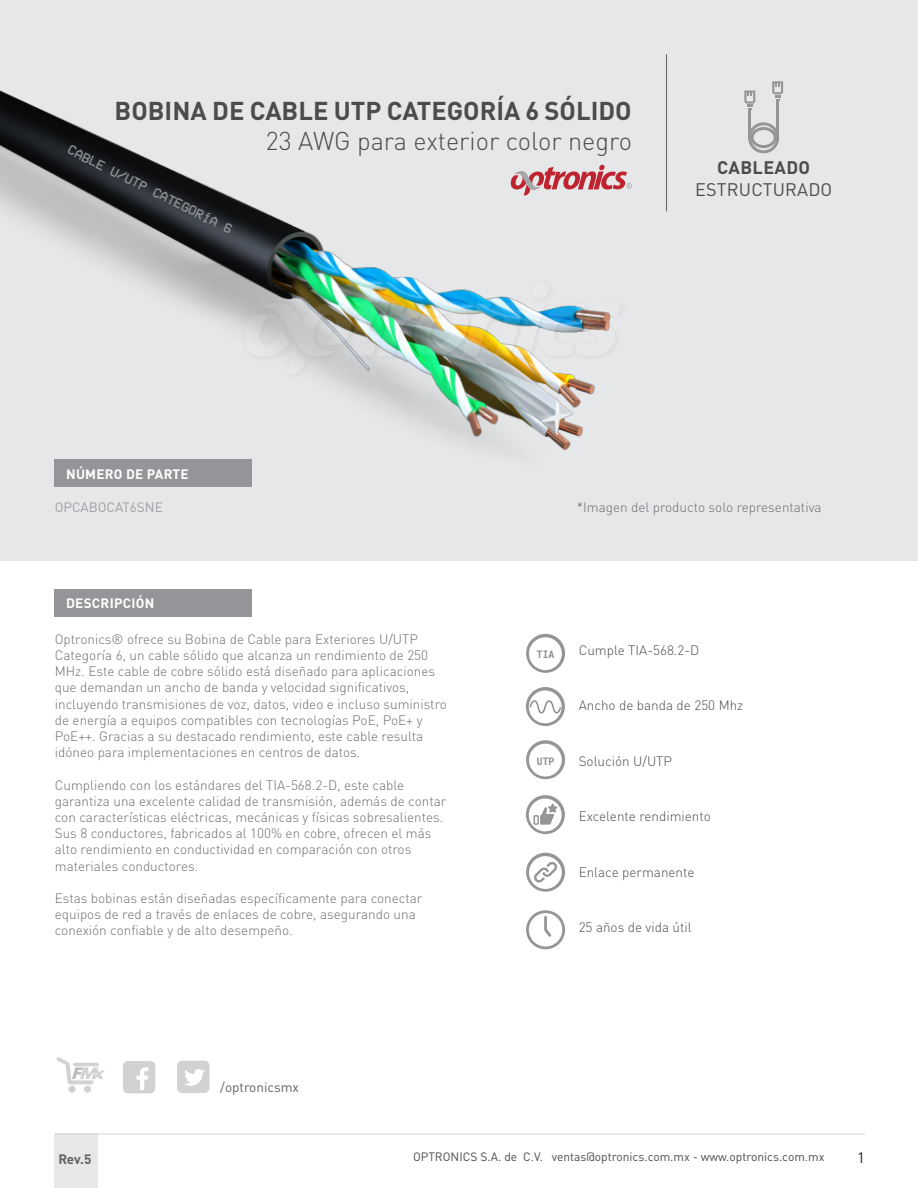
<style>
.page{position:relative;width:918px;height:1188px;background:#fff}
.page>*{position:absolute;margin:0;border:0;box-sizing:border-box;transform-origin:0 0}
.t1{font:700 25.5px "DIN Pro";color:#4b4c4d}
.t2{font:300 25.5px "DIN Pro";color:#4b4c4d}
.t3{font:18px "DIN Pro";letter-spacing:.01em;color:#4b4c4d}
.t4{font:700 18px "DIN Pro";letter-spacing:.02em;color:#4b4c4d}
.t5{font:15px "DIN Pro";color:#231f20}
.t6{font:300 13.5px/16.2px "DIN Pro";color:#6c6d70}
.t7{font:300 13.5px "DIN Pro";color:#4b4c4d}
.t8{font:700 13.5px "DIN Pro";letter-spacing:.02em;color:#fff}
.t9{font:13.5px "VCROSD Mono";color:#939598}
.t10{font:13.5px "DIN Pro";color:#9d9fa2}
.t11{font:13.5px "DIN Pro";color:#636366}
.t12{font:700 13.5px "DIN Pro";color:#636366}
.t13{font:12px "DIN Pro";color:#4b4c4d}
.t14{font:700 10.35px "Roboto Mono";color:#8a8c8f;scale:.93 1}
</style>
<div class="page">
<div style="left:1px;top:0;width:917px;height:560px;background:#e6e7e9"></div>
<div style="left:54px;top:1134px;width:44px;height:54px;background:#e6e7e9"></div>
<hr style="left:55px;top:1134px;width:810px;height:1px;background:#d1d2d4">
<img style="left:0;top:54px;width:784px;height:477px">
<div style="left:54px;top:459px;width:198px;height:28px;background:#939598"></div>
<div style="left:68px;top:1086px;width:8px;height:7px;background:#d1d2d4;border-radius:50%"></div>
<div style="left:84px;top:1086px;width:7px;height:7px;background:#d1d2d4;border-radius:50%"></div>
<svg style="left:56px;top:1057px;width:49px;height:27px"></svg>
<div style="left:123px;top:1061px;width:32px;height:32px;background:#d1d2d4;border-radius:5px"></div>
<svg style="left:137px;top:1067px;width:11px;height:23px"></svg>
<div style="left:177px;top:1061px;width:32px;height:32px;background:#d1d2d4;border-radius:5px"></div>
<svg style="left:185px;top:1069px;width:20px;height:17px"></svg>
<img style="left:238px;top:276px;width:393px;height:108px">
<img style="left:243px;top:282px;width:378px;height:92px">
<div style="left:54px;top:590px;width:197px;height:27px;background:#939598"></div>
<svg style="left:526px;top:910px;width:39px;height:39px"></svg>
<svg style="left:526px;top:634px;width:39px;height:39px"></svg>
<svg style="left:526px;top:687px;width:39px;height:39px"></svg>
<svg style="left:526px;top:740px;width:39px;height:39px"></svg>
<svg style="left:526px;top:795px;width:39px;height:39px"></svg>
<svg style="left:526px;top:853px;width:39px;height:39px"></svg>
<h1 class="t1" style="left:115px;top:89px;width:519px">BOBINA DE CABLE UTP CATEGORÍA 6 SÓLIDO</h1>
<h1 class="t2" style="left:266px;top:121px;width:368px">23 AWG para exterior color negro</h1>
<p class="t9" style="left:72px;top:142px;width:183px;rotate:27deg">CABLE U/UTP CATEGORÍA 6</p>
<h2 class="t4" style="left:717px;top:153px;width:95px">CABLEADO</h2>
<h2 class="t3" style="left:695px;top:177px;width:139px">ESTRUCTURADO</h2>
<p class="t8" style="left:66px;top:462px;width:124px">NÚMERO DE PARTE</p>
<p class="t10" style="left:55px;top:498px;width:110px">OPCABOCAT6SNE</p>
<p class="t8" style="left:66px;top:592px;width:90px">DESCRIPCIÓN</p>
<p class="t6" style="left:55px;top:630px;width:394px">Optronics® ofrece su Bobina de Cable para Exteriores U/UTP Categoría 6, un cable sólido que alcanza un rendimiento de 250<br>MHz. Este cable de cobre sólido está diseñado para aplicaciones que demandan un ancho de banda y velocidad significativos, incluyendo transmisiones de voz, datos, video e incluso suministro de energía a equipos compatibles con tecnologías PoE, PoE+ y PoE++. Gracias a su destacado rendimiento, este cable resulta idóneo para implementaciones en centros de datos.</p>
<p class="t6" style="left:55px;top:775px;width:393px">Cumpliendo con los estándares del TIA-568.2-D, este cable garantiza una excelente calidad de transmisión, además de contar con características eléctricas, mecánicas y físicas sobresalientes.<br>Sus 8 conductores, fabricados al 100% en cobre, ofrecen el más alto rendimiento en conductividad en comparación con otros materiales conductores.</p>
<p class="t6" style="left:55px;top:889px;width:369px">Estas bobinas están diseñadas específicamente para conectar equipos de red a través de enlaces de cobre, asegurando una conexión confiable y de alto desempeño.</p>
<p class="t11" style="left:220px;top:1078px;width:80px">/optronicsmx</p>
<p class="t6" style="left:577px;top:497px;width:246px">*Imagen del producto solo representativa</p>
<p class="t14" style="left:537px;top:647px;width:20px">TIA</p>
<p class="t14" style="left:537px;top:754px;width:20px">UTP</p>
<p class="t7" style="left:579px;top:639px;width:122px">Cumple TIA-568.2-D</p>
<p class="t7" style="left:579px;top:695px;width:166px">Ancho de banda de 250 Mhz</p>
<p class="t7" style="left:579px;top:750px;width:95px">Solución U/UTP</p>
<p class="t7" style="left:579px;top:806px;width:134px">Excelente rendimiento</p>
<p class="t7" style="left:579px;top:861px;width:117px">Enlace permanente</p>
<p class="t7" style="left:579px;top:917px;width:114px">25 años de vida útil</p>
<p class="t12" style="left:58px;top:1148px;width:34px">Rev.5</p>
<p class="t13" style="left:413px;top:1149px;width:413px">OPTRONICS S.A. de C.V. ventas@optronics.com.mx - www.optronics.com.mx</p>
<p class="t5" style="left:857px;top:1148px;width:9px">1</p>
</div>
